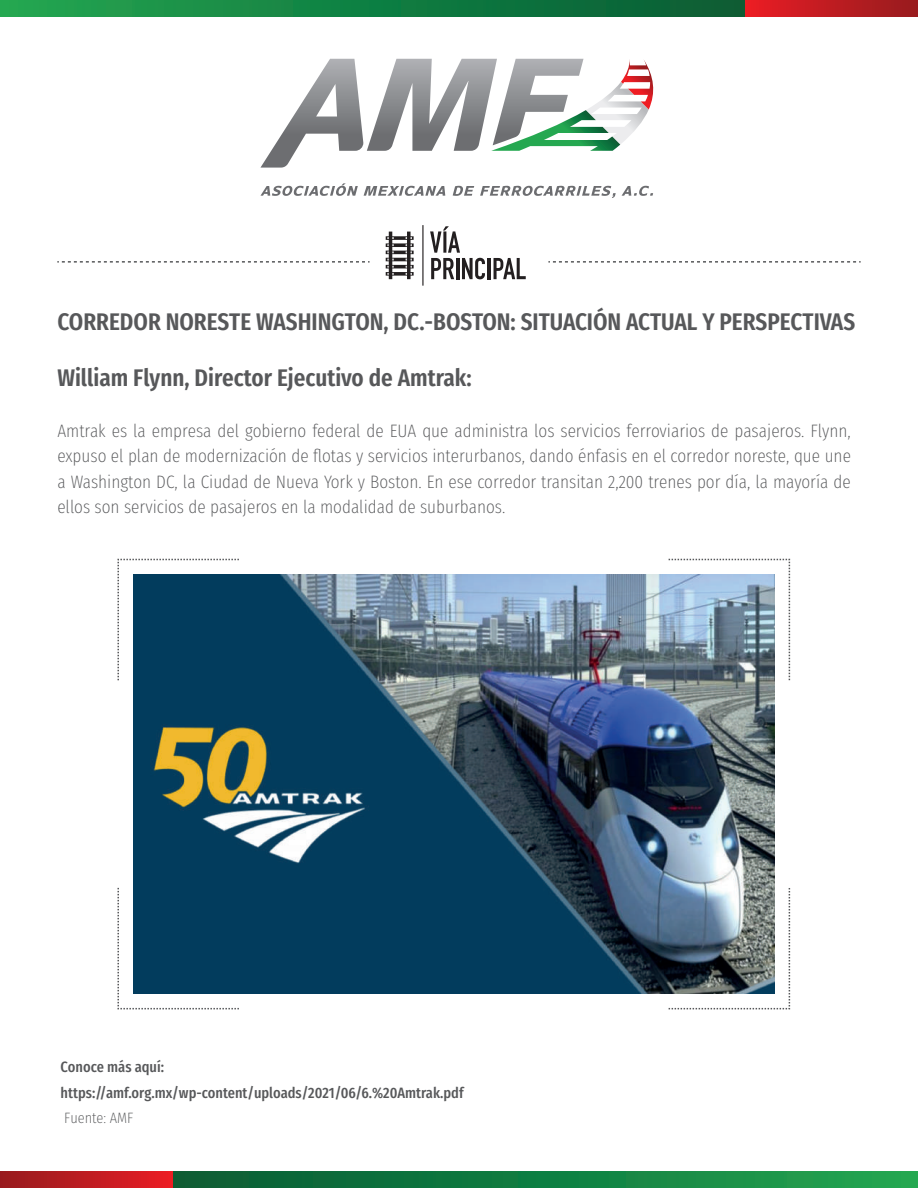
<style>
.page{position:relative;width:918px;height:1188px;background:#fff}
.page>*{position:absolute;margin:0;border:0;box-sizing:border-box;transform-origin:0 0}
.t1{font:600 24px "Fira Sans Condensed";color:#57585a}
.t2{font:200 18px/25.5px "Fira Sans Condensed";color:#57585a;text-align:justify}
.t3{font:500 15px/25.5px "Fira Sans Condensed";color:#57585a}
.t4{font:200 15px "Fira Sans Condensed";color:#57585a}
</style>
<div class="page">
<svg style="left:364px;top:186px;width:81px;height:10px"></svg>
<svg style="left:453px;top:186px;width:21px;height:10px"></svg>
<svg style="left:480px;top:186px;width:136px;height:12px"></svg>
<svg style="left:622px;top:186px;width:31px;height:10px"></svg>
<svg style="left:260px;top:183px;width:98px;height:13px"></svg>
<svg style="left:260px;top:59px;width:394px;height:109px"></svg>
<div style="left:0;top:0;width:745px;height:16px;background:linear-gradient(to right,#22a651,#065a34)"></div>
<div style="left:745px;top:0;width:173px;height:16px;background:linear-gradient(to right,#eb1c24,#951b1e)"></div>
<div style="left:173px;top:1172px;width:745px;height:16px;background:linear-gradient(to right,#065a34,#22a651)"></div>
<div style="left:0;top:1172px;width:173px;height:16px;background:linear-gradient(to right,#951b1e,#ea1d24)"></div>
<svg style="left:57px;top:261px;width:313px;height:2px"></svg>
<svg style="left:548px;top:261px;width:313px;height:2px"></svg>
<svg style="left:430px;top:226px;width:55px;height:53px"></svg>
<hr style="left:488px;top:258px;width:3px;height:21px;background:#231f20">
<svg style="left:494px;top:258px;width:32px;height:21px"></svg>
<svg style="left:386px;top:236px;width:28px;height:4px"></svg>
<svg style="left:386px;top:243px;width:28px;height:4px"></svg>
<hr style="left:386px;top:251px;width:28px;height:3px;background:#231f20">
<hr style="left:386px;top:258px;width:28px;height:3px;background:#231f20">
<hr style="left:386px;top:265px;width:28px;height:3px;background:#231f20">
<svg style="left:386px;top:272px;width:28px;height:4px"></svg>
<svg style="left:387px;top:232px;width:7px;height:47px"></svg>
<svg style="left:406px;top:232px;width:6px;height:47px"></svg>
<hr style="left:422px;top:225px;width:2px;height:61px;background:#231f20">
<img style="left:133px;top:575px;width:641px;height:419px">
<svg style="left:117px;top:558px;width:124px;height:124px"></svg>
<svg style="left:667px;top:558px;width:124px;height:124px"></svg>
<svg style="left:117px;top:886px;width:124px;height:124px"></svg>
<svg style="left:667px;top:886px;width:124px;height:124px"></svg>
<h1 class="t1" style="left:57px;top:299px;width:799px">CORREDOR NORESTE WASHINGTON, DC.-BOSTON: SITUACIÓN ACTUAL Y PERSPECTIVAS</h1>
<h1 class="t1" style="left:57px;top:355px;width:416px">William Flynn, Director Ejecutivo de Amtrak:</h1>
<p class="t2" style="left:57px;top:416px;width:795px">Amtrak es la empresa del gobierno federal de EUA que administra los servicios ferroviarios de pasajeros. Flynn, expuso el plan de modernización de flotas y servicios interurbanos, dando énfasis en el corredor noreste, que une a Washington DC, la Ciudad de Nueva York y Boston. En ese corredor transitan 2,200 trenes por día, la mayoría de ellos son servicios de pasajeros en la modalidad de suburbanos.</p>
<p class="t3" style="left:61px;top:1053px;width:405px">Conoce más aquí: https://amf.org.mx/wp-content/uploads/2021/06/6.%20Amtrak.pdf</p>
<p class="t4" style="left:64px;top:1104px;width:71px">Fuente: AMF</p>
</div>
